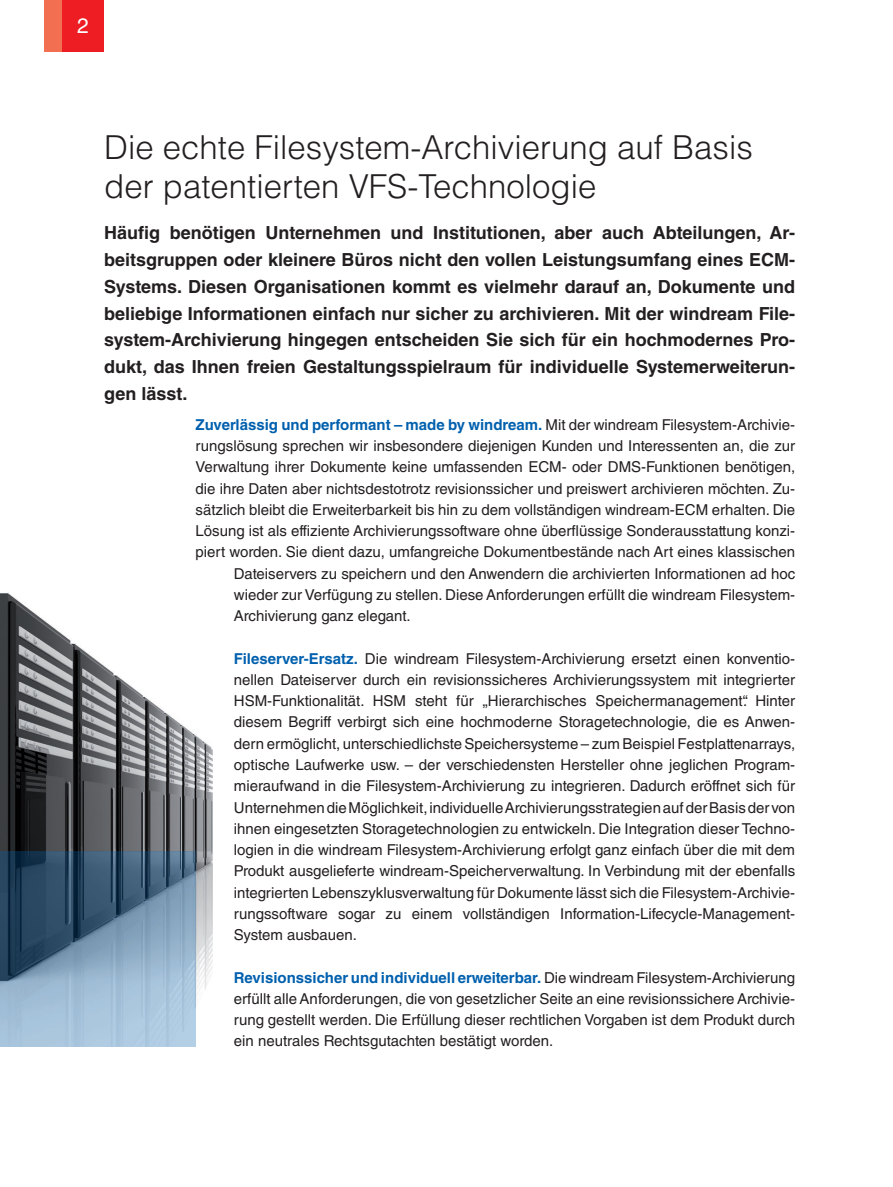
<style>
.page{position:relative;width:893px;height:1187px;background:#fff}
.page>*{position:absolute;margin:0;border:0;box-sizing:border-box;transform-origin:0 0}
.t1{font:300 33px/39.6px "Helvetica LT Std";color:#231f20}
.t2{font:21px "Helvetica LT Std";color:#fff}
.t3{font:700 18px/26.8px "Helvetica LT Std";color:#231f20;text-align:justify}
.t4{font:15px/21.3px "Helvetica LT Std";color:#231f20;text-align:justify}
.t5{font:700 15px "Helvetica LT Std";color:#0160ae}
.s1{font-weight:400;color:#231f20}
.s2{font-weight:700;color:#0160ae}
</style>
<div class="page">
<div style="left:62px;top:0;width:42px;height:51px;background:#ee1d23"></div>
<div style="left:45px;top:0;width:17px;height:51px;background:#f36f51"></div>
<img style="left:0;top:592px;width:213px;height:405px">
<svg style="left:0;top:850px;width:196px;height:196px;background:#6e8ba4"></svg>
<h2 class="t2" style="left:77px;top:13px;width:13px">2</h2>
<h1 class="t1" style="left:104px;top:127px;width:650px">Die echte Filesystem-Archivierung auf Basis der patentierten VFS-Technologie</h1>
<p class="t3" style="left:104px;top:219px;width:693px">Häufig benötigen Unternehmen und Institutionen, aber auch Abteilungen, Ar&shy;beitsgruppen oder kleinere Büros nicht den vollen Leistungsumfang eines ECM-Systems. Diesen Organisationen kommt es vielmehr darauf an, Dokumente und beliebige Informationen einfach nur sicher zu archivieren. Mit der windream File&shy;system-Archivierung hingegen entscheiden Sie sich für ein hochmodernes Pro&shy;dukt, das Ihnen freien Gestaltungsspielraum für individuelle Systemerweiterun&shy;gen lässt.</p>
<p class="t5" style="left:196px;top:415px;width:601px">Zuverlässig und performant – made by windream. <span class="s1">Mit der windream Filesystem-Archivie-</span></p>
<p class="t4" style="left:196px;top:435px;width:601px">rungslösung sprechen wir insbesondere diejenigen Kunden und Interessenten an, die zur</p>
<p class="t4" style="left:196px;top:456px;width:601px">Verwaltung ihrer Dokumente keine umfassenden ECM- oder DMS-Funktionen benötigen,</p>
<p class="t4" style="left:196px;top:477px;width:601px">die ihre Daten aber nichtsdestotrotz revisionssicher und preiswert archivieren möchten. Zu-</p>
<p class="t4" style="left:196px;top:499px;width:601px">sätzlich bleibt die Erweiterbarkeit bis hin zu dem vollständigen windream-ECM erhalten. Die</p>
<p class="t4" style="left:196px;top:520px;width:601px">Lösung ist als effiziente Archivierungssoftware ohne überflüssige Sonderausstattung konzi-</p>
<p class="t4" style="left:196px;top:541px;width:601px">piert worden. Sie dient dazu, umfangreiche Dokumentbestände nach Art eines klassischen</p>
<p class="t4" style="left:234px;top:562px;width:563px">Dateiservers zu speichern und den Anwendern die archivierten Informationen ad hoc</p>
<p class="t4" style="left:234px;top:584px;width:563px">wieder zur Verfügung zu stellen. Diese Anforderungen erfüllt die windream Filesystem-</p>
<p class="t4" style="left:234px;top:605px;width:178px">Archivierung ganz elegant.</p>
<p class="t4" style="left:234px;top:647px;width:563px"><span class="s2">Fileserver-Ersatz.</span> Die windream Filesystem-Archivierung ersetzt einen konventio&shy;nellen Dateiserver durch ein revisionssicheres Archivierungssystem mit integrierter HSM-Funktionalität. HSM steht für „Hierarchisches Speichermanagement“. Hinter diesem Begriff verbirgt sich eine hochmoderne Storagetechnologie, die es Anwen&shy;dern ermöglicht, unterschiedlichste Speichersysteme – zum Beispiel Festplattenarrays, optische Laufwerke usw. – der verschiedensten Hersteller ohne jeglichen Program&shy;mieraufwand in die Filesystem-Archivierung zu integrieren. Dadurch eröffnet sich für Unternehmen die Möglichkeit, individuelle Archivierungsstrategien auf der Basis der von ihnen eingesetzten Storagetechnologien zu entwickeln. Die Integration dieser Techno&shy;logien in die windream Filesystem-Archivierung erfolgt ganz einfach über die mit dem Produkt ausgelieferte windream-Speicherverwaltung. In Verbindung mit der ebenfalls integrierten Lebenszyklusverwaltung für Dokumente lässt sich die Filesystem-Archivie&shy;rungssoftware sogar zu einem vollständigen Information-Lifecycle-Management-System ausbauen.</p>
<p class="t4" style="left:234px;top:966px;width:563px"><span class="s2">Revisionssicher und individuell erweiterbar.</span> Die windream Filesystem-Archivierung erfüllt alle Anforderungen, die von gesetzlicher Seite an eine revisionssichere Archivie&shy;rung gestellt werden. Die Erfüllung dieser rechtlichen Vorgaben ist dem Produkt durch ein neutrales Rechtsgutachten bestätigt worden.</p>
</div>
